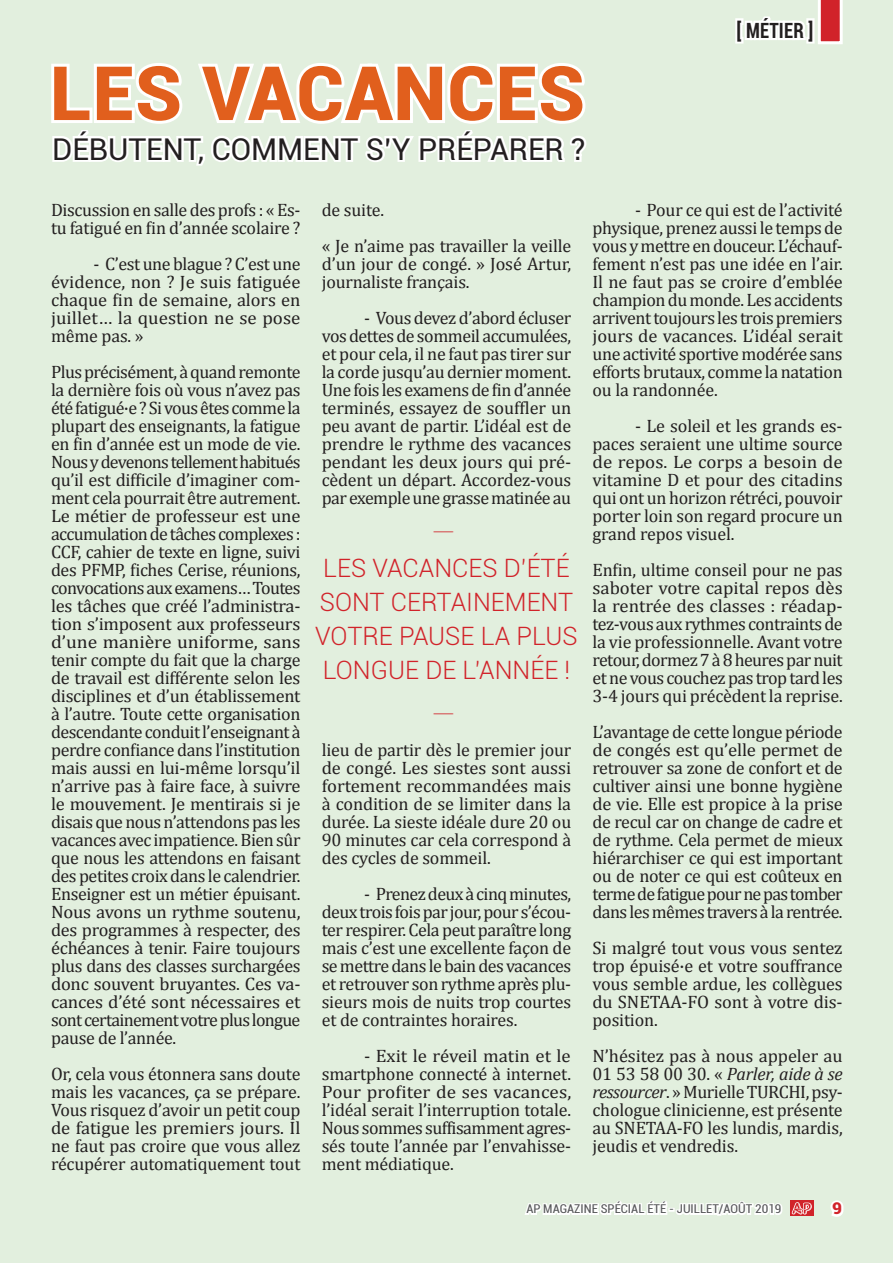
<style>
.page{position:relative;width:893px;height:1263px;background:#e2efde}
.page>*{position:absolute;margin:0;border:0;box-sizing:border-box;transform-origin:0 0}
.t1{font:900 75px "Roboto";letter-spacing:.01em;color:#e15f1d}
.t2{font:30px "Roboto";color:#231f20}
.t3{font:300 25.35px/33.8px "Roboto";color:#d1232a;text-align:center}
.t4{font:25.35px "Modern";color:#d1232a}
.t5{font:700 condensed 21px "Roboto";letter-spacing:.01em;color:#231f20;scale:.9 1}
.t6{font:18px/18px "Cambria";letter-spacing:-.01em;color:#231f20;text-align:justify}
.t7{font:18px/18px "Cambria";letter-spacing:-.01em;color:#231f20;text-align:justify;scale:1.05 1}
.t8{font:900 16.2px "Roboto";color:#d1232a;scale:1.06 1}
.t9{font:condensed 12.15px "Roboto";color:#57585a;scale:1.06 1}
.s1{font-style:italic}
</style>
<div class="page">
<svg style="left:830px;top:1200px;width:14px;height:17px"></svg>
<svg style="left:525px;top:1201px;width:258px;height:15px"></svg>
<svg style="left:790px;top:1201px;width:23px;height:15px"></svg>
<svg style="left:792px;top:1202px;width:20px;height:12px"></svg>
<svg style="left:735px;top:0;width:108px;height:44px"></svg>
<svg style="left:51px;top:63px;width:536px;height:103px"></svg>
<h1 class="t1" style="left:50px;top:40px;width:536px">LES VACANCES</h1>
<h2 class="t2" style="left:52px;top:128px;width:535px">DÉBUTENT, COMMENT S’Y PRÉPARER ?</h2>
<p class="t5" style="left:736px;top:16px;width:87px">[ MÉTIER ]</p>
<p class="t6" style="left:51px;top:201px;width:251px">Discussion en salle des profs : « Es&shy;tu fatigué en fin d’année scolaire ?</p>
<p class="t6" style="left:51px;top:255px;width:251px;text-indent:43px">- C’est une blague ? C’est une évidence, non ? Je suis fatiguée chaque fin de semaine, alors en juillet… la question ne se pose même pas. »</p>
<p class="t6" style="left:51px;top:363px;width:251px">Plus précisément, à quand remonte la dernière fois où vous n’avez pas été fatigué·e? Si vous êtes comme la plupart des enseignants, la fatigue en fin d’année est un mode de vie.<br>Nous y devenons tellement habitués qu’il est difficile d’imaginer com&shy;ment cela pourrait être autrement.<br>Le métier de professeur est une accumulation de tâches complexes :<br>CCF, cahier de texte en ligne, suivi des PFMP, fiches Cerise, réunions, convocations aux examens…Toutes les tâches que créé l’administra&shy;tion s’imposent aux professeurs d’une manière uniforme, sans tenir compte du fait que la charge de travail est différente selon les disciplines et d’un établissement à l’autre. Toute cette organisation descendante conduit l’enseignant à perdre confiance dans l’institution mais aussi en lui-même lorsqu’il n’arrive pas à faire face, à suivre le mouvement. Je mentirais si je disais que nous n’attendons pas les vacances avec impatience. Bien sûr que nous les attendons en faisant des petites croix dans le calendrier.<br>Enseigner est un métier épuisant.<br>Nous avons un rythme soutenu, des programmes à respecter, des échéances à tenir. Faire toujours plus dans des classes surchargées donc souvent bruyantes. Ces va&shy;cances d’été sont nécessaires et sont certainement votre plus longue pause de l’année.</p>
<p class="t6" style="left:51px;top:1065px;width:251px">Or, cela vous étonnera sans doute mais les vacances, ça se prépare.<br>Vous risquez d’avoir un petit coup de fatigue les premiers jours. Il ne faut pas croire que vous allez récupérer automatiquement tout</p>
<p class="t6" style="left:322px;top:192px;width:251px;line-height:36px">de suite.<br>« Je n’aime pas travailler la veille</p>
<p class="t6" style="left:322px;top:255px;width:251px">d’un jour de congé. » José Artur, journaliste français.</p>
<p class="t6" style="left:322px;top:309px;width:251px;text-indent:43px">- Vous devez d’abord écluser vos dettes de sommeil accumulées, et pour cela, il ne faut pas tirer sur la corde jusqu’au dernier moment.<br>Une fois les examens de fin d’année terminés, essayez de souffler un peu avant de partir. L’idéal est de prendre le rythme des vacances pendant les deux jours qui pré&shy;cèdent un départ. Accordez-vous par exemple une grasse matinée au</p>
<h3 class="t4" style="left:434px;top:516px;width:27px">—</h3>
<h3 class="t3" style="left:315px;top:551px;width:264px">LES VACANCES D’ÉTÉ<br>SONT CERTAINEMENT<br>VOTRE PAUSE LA PLUS<br>LONGUE DE L’ANNÉE !</h3>
<h3 class="t4" style="left:434px;top:698px;width:27px">—</h3>
<p class="t6" style="left:322px;top:741px;width:251px">lieu de partir dès le premier jour de congé. Les siestes sont aussi fortement recommandées mais à condition de se limiter dans la durée. La sieste idéale dure 20 ou 90 minutes car cela correspond à des cycles de sommeil.</p>
<p class="t6" style="left:322px;top:885px;width:251px;text-indent:43px">- Prenez deux à cinq minutes, deux trois fois par jour, pour s’écou&shy;ter respirer. Cela peut paraître long mais c’est une excellente façon de se mettre dans le bain des vacances et retrouver son rythme après plu&shy;sieurs mois de nuits trop courtes et de contraintes horaires.</p>
<p class="t7" style="left:322px;top:1047px;width:239px;text-indent:43px">- Exit le réveil matin et le smartphone connecté à internet.<br>Pour profiter de ses vacances, l’idéal serait l’interruption totale.<br>Nous sommes suffisamment agres&shy;sés toute l’année par l’envahisse&shy;ment médiatique.</p>
<p class="t6" style="left:592px;top:201px;width:252px;text-indent:43px">- Pour ce qui est de l’activité physique, prenez aussi le temps de vous y mettre en douceur. L’échauf&shy;fement n’est pas une idée en l’air.<br>Il ne faut pas se croire d’emblée champion du monde. Les accidents arrivent toujours les trois premiers jours de vacances. L’idéal serait une activité sportive modérée sans efforts brutaux, comme la natation ou la randonnée.</p>
<p class="t6" style="left:592px;top:417px;width:252px;text-indent:43px">- Le soleil et les grands es&shy;paces seraient une ultime source de repos. Le corps a besoin de vitamine D et pour des citadins qui ont un horizon rétréci, pouvoir porter loin son regard procure un grand repos visuel.</p>
<p class="t6" style="left:592px;top:561px;width:252px">Enfin, ultime conseil pour ne pas saboter votre capital repos dès la rentrée des classes : réadap&shy;tez-vous aux rythmes contraints de la vie professionnelle. Avant votre retour, dormez 7 à 8 heures par nuit et ne vous couchez pas trop tard les 3-4 jours qui précèdent la reprise.</p>
<p class="t6" style="left:592px;top:723px;width:252px">L’avantage de cette longue période de congés est qu’elle permet de retrouver sa zone de confort et de cultiver ainsi une bonne hygiène de vie. Elle est propice à la prise de recul car on change de cadre et de rythme. Cela permet de mieux hiérarchiser ce qui est important ou de noter ce qui est coûteux en terme de fatigue pour ne pas tomber dans les mêmes travers à la rentrée.</p>
<p class="t6" style="left:592px;top:939px;width:252px">Si malgré tout vous vous sentez trop épuisé·e et votre souffrance vous semble ardue, les collègues du SNETAA-FO sont à votre dis&shy;position.</p>
<p class="t6" style="left:592px;top:1047px;width:252px">N’hésitez pas à nous appeler au 01 53 58 00 30. « <span class="s1">Parler, aide à se ressourcer</span>. » Murielle TURCHI, psy&shy;chologue clinicienne, est présente au SNETAA-FO les lundis, mardis, jeudis et vendredis.</p>
<p class="t9" style="left:526px;top:1201px;width:242px">AP MAGAZINE SPÉCIAL ÉTÉ - JUILLET/AOÛT 2019</p>
<p class="t8" style="left:832px;top:1197px;width:11px">9</p>
</div>
